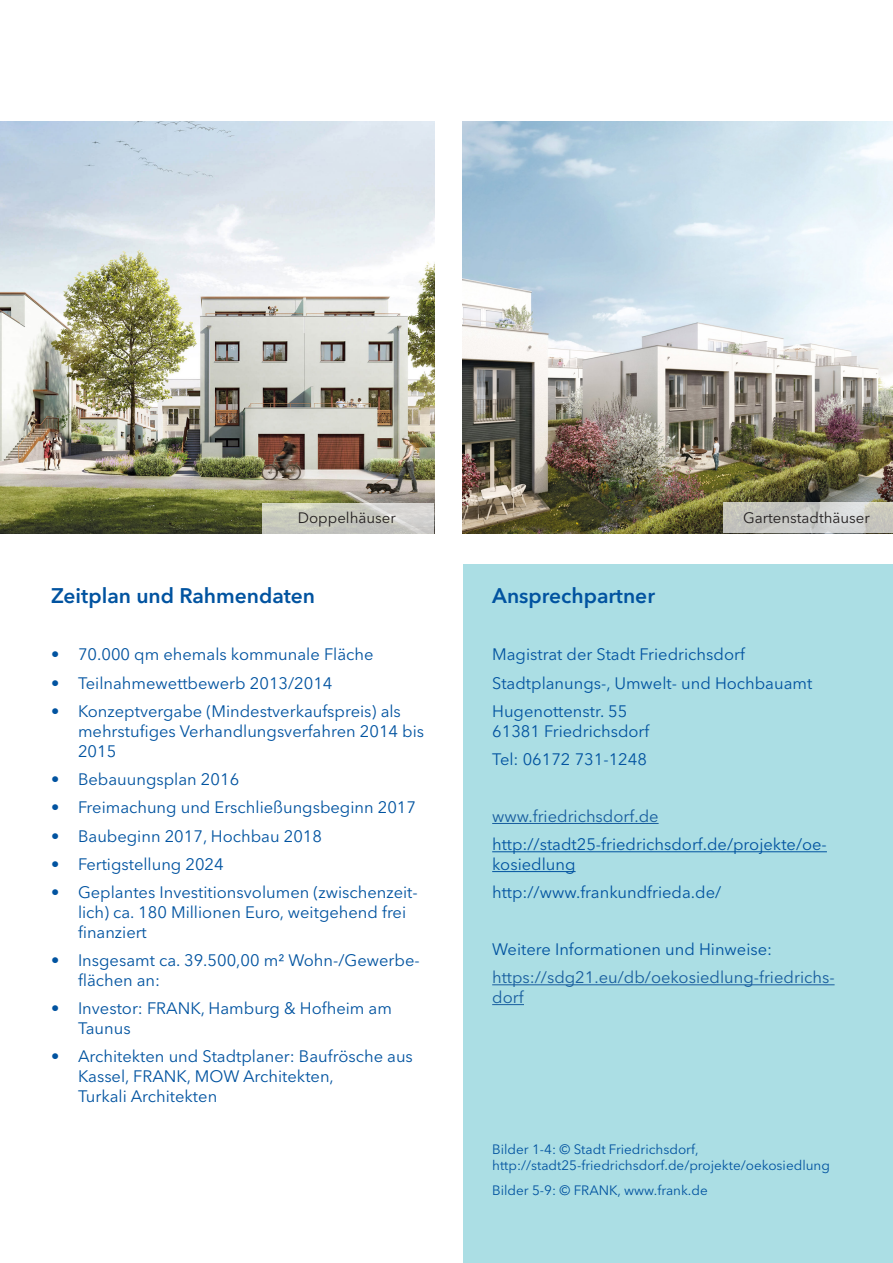
<style>
.page{position:relative;width:893px;height:1263px;background:#fff}
.page>*{position:absolute;margin:0;border:0;box-sizing:border-box;transform-origin:0 0}
.Zwischenüberschrift{font:600 21px "Avenir Next LT Pro";color:#0153a0}
.t1{font:16.5px/19.8px "Avenir Next LT Pro";color:#0153a0}
.t2{font:16.5px/19.8px "Avenir Next LT Pro";color:#175d9e}
.Bildunterschrift{font:15px "Avenir Next LT Pro";color:#231f20}
.Fließtext{font:13.5px/16.2px "Avenir Next LT Pro";color:#0153a0}
</style>
<div class="page">
<div style="left:463px;top:564px;width:429px;height:699px;background:#abdee4"></div>
<hr style="left:492px;top:823px;width:167px;height:1px;background:#175d9e">
<hr style="left:492px;top:851px;width:335px;height:1px;background:#0153a0">
<hr style="left:492px;top:871px;width:84px;height:1px;background:#0153a0">
<hr style="left:492px;top:984px;width:343px;height:1px;background:#175d9e">
<hr style="left:492px;top:1004px;width:32px;height:1px;background:#175d9e">
<img style="left:1px;top:121px;width:433px;height:413px">
<img style="left:0;top:121px;width:1px;height:698px">
<img style="left:462px;top:121px;width:431px;height:413px">
<hr style="left:0;top:790px;width:1px;height:30px;background:#fff">
<svg style="left:723px;top:503px;width:170px;height:30px;background:#cacac6"></svg>
<svg style="left:263px;top:503px;width:171px;height:31px;background:#cbccc3"></svg>
<p class="Bildunterschrift" style="left:298px;top:508px;width:100px">Doppelhäuser</p>
<p class="Bildunterschrift" style="left:743px;top:509px;width:128px">Gartenstadthäuser</p>
<p class="Zwischenüberschrift" style="left:51px;top:583px;width:266px">Zeitplan und Rahmendaten</p>
<p class="t1" style="left:51px;top:645px;width:324px">• 70.000 qm ehemals kommunale Fläche</p>
<p class="t1" style="left:51px;top:673px;width:283px">• Teilnahmewettbewerb 2013/2014</p>
<p class="t1" style="left:78px;top:701px;width:348px;text-indent:-27px">• Konzeptvergabe (Mindestverkaufspreis) als mehrstufiges Verhandlungsverfahren 2014 bis<br>2015</p>
<p class="t1" style="left:51px;top:769px;width:190px">• Bebauungsplan 2016</p>
<p class="t1" style="left:51px;top:798px;width:367px">• Freimachung und Erschließungsbeginn 2017</p>
<p class="t1" style="left:51px;top:826px;width:273px">• Baubeginn 2017, Hochbau 2018</p>
<p class="t1" style="left:51px;top:854px;width:174px">• Fertigstellung 2024</p>
<p class="t1" style="left:78px;top:882px;width:341px;text-indent:-27px">• Geplantes Investitionsvolumen (zwischenzeit&shy;lich) ca. 180 Millionen Euro, weitgehend frei finanziert</p>
<p class="t1" style="left:78px;top:950px;width:343px;text-indent:-27px">• Insgesamt ca. 39.500,00 m² Wohn-/Gewerbe&shy;flächen an:</p>
<p class="t1" style="left:78px;top:999px;width:315px;text-indent:-27px">• Investor: FRANK, Hamburg &amp; Hofheim am<br>Taunus</p>
<p class="t1" style="left:78px;top:1047px;width:336px;text-indent:-27px">• Architekten und Stadtplaner: Baufrösche aus<br>Kassel, FRANK, MOW Architekten,<br>Turkali Architekten</p>
<p class="Zwischenüberschrift" style="left:492px;top:583px;width:164px">Ansprechpartner</p>
<p class="t1" style="left:492px;top:645px;width:254px">Magistrat der Stadt Friedrichsdorf</p>
<p class="t1" style="left:492px;top:673px;width:322px">Stadtplanungs-, Umwelt- und Hochbauamt</p>
<p class="t1" style="left:492px;top:701px;width:159px">Hugenottenstr. 55<br>61381 Friedrichsdorf</p>
<p class="t1" style="left:492px;top:749px;width:156px">Tel: 06172 731-1248</p>
<p class="t2" style="left:492px;top:806px;width:168px">www.friedrichsdorf.de</p>
<p class="t1" style="left:492px;top:834px;width:336px">http://stadt25-friedrichsdorf.de/projekte/oe&shy;kosiedlung</p>
<p class="t1" style="left:492px;top:882px;width:231px">http://www.frankundfrieda.de/</p>
<p class="t1" style="left:492px;top:939px;width:281px">Weitere Informationen und Hinweise:</p>
<p class="t2" style="left:492px;top:967px;width:344px">https://sdg21.eu/db/oekosiedlung-friedrichs&shy;dorf</p>
<p class="Fließtext" style="left:492px;top:1141px;width:339px">Bilder 1-4: © Stadt Friedrichsdorf, http://stadt25-friedrichsdorf.de/projekte/oekosiedlung</p>
<p class="Fließtext" style="left:492px;top:1182px;width:217px">Bilder 5-9: © FRANK, www.frank.de</p>
</div>
